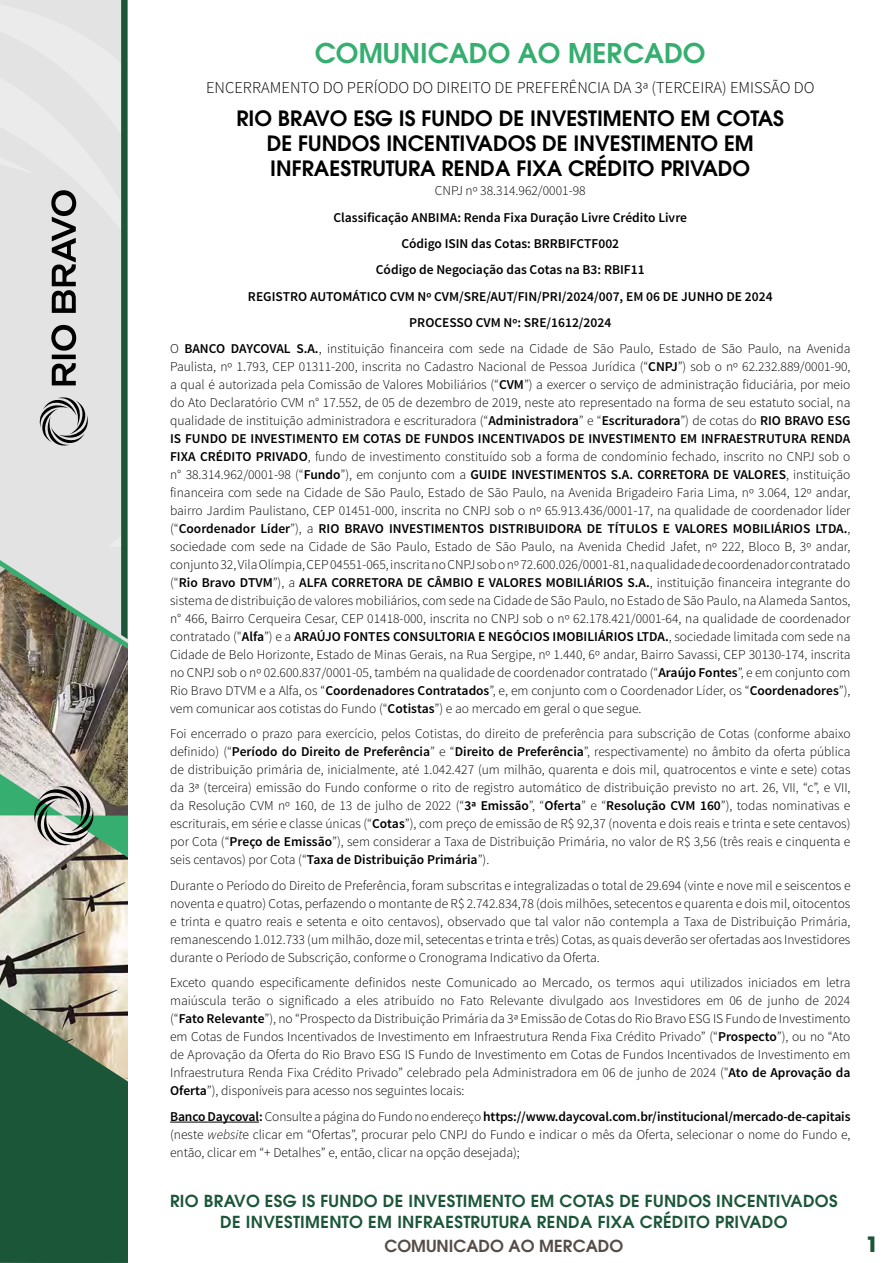
<style>
.page{position:relative;width:893px;height:1263px;background:#fff}
.page>*{position:absolute;margin:0;border:0;box-sizing:border-box;transform-origin:0 0}
.t1{font:600 27px "ITC Avant Garde Pro";color:#36ae70}
.t2{font:600 21px/25.2px "ITC Avant Garde Pro";color:#000;text-align:center}
.t3{font:700 21px "ITC Avant Garde Pro";color:#1b5639}
.t4{font:600 16.5px/21px "ITC Avant Garde Pro";letter-spacing:.02em;color:#1b5639;text-align:center}
.t5{font:300 16.5px "Source Sans Pro";color:#000}
.t6{font:600 16.5px "ITC Avant Garde Pro";color:#564c48}
.t7{font:300 13.5px/18px "Source Sans Pro";color:#000;text-align:justify}
.t8{font:600 13.5px/26.2px "Source Sans Pro";color:#000;text-align:center}
.s1{font-weight:300}
.s2{font-weight:600}
.s3{font-style:italic}
</style>
<div class="page">
<img style="left:0;top:651px;width:128px;height:322px">
<img style="left:0;top:669px;width:128px;height:246px">
<svg style="left:0;top:973px;width:128px;height:290px;background:#3e6a4e"></svg>
<svg style="left:0;top:0;width:128px;height:651px;background:#cdcfcc"></svg>
<hr style="left:170px;top:1122px;width:89px;height:1px;background:#000">
<h1 class="t1" style="left:315px;top:35px;width:392px">COMUNICADO AO MERCADO</h1>
<p class="t5" style="left:206px;top:78px;width:610px">ENCERRAMENTO DO PERÍODO DO DIREITO DE PREFERÊNCIA DA 3ª (TERCEIRA) EMISSÃO DO</p>
<h2 class="t2" style="left:236px;top:105px;width:549px">RIO BRAVO ESG IS FUNDO DE INVESTIMENTO EM COTAS<br>DE FUNDOS INCENTIVADOS DE INVESTIMENTO EM<br>INFRAESTRUTURA RENDA FIXA CRÉDITO PRIVADO</h2>
<p class="t7" style="left:435px;top:182px;width:152px">CNPJ nº 38.314.962/0001-98</p>
<p class="t8" style="left:170px;top:204px;width:682px">Classificação ANBIMA: Renda Fixa Duração Livre Crédito Livre<br>Código ISIN das Cotas: BRRBIFCTF002<br>Código de Negociação das Cotas na B3: RBIF11<br>REGISTRO AUTOMÁTICO CVM Nº CVM/SRE/AUT/FIN/PRI/2024/007, EM 06 DE JUNHO DE 2024<br>PROCESSO CVM Nº: SRE/1612/2024<br><span class="s1">O</span> BANCO DAYCOVAL S.A.<span class="s1">, instituição financeira com sede na Cidade de São Paulo, Estado de São Paulo, na Avenida</span></p>
<p class="t7" style="left:170px;top:357px;width:682px">Paulista, nº 1.793, CEP 01311-200, inscrita no Cadastro Nacional de Pessoa Jurídica (“<span class="s2">CNPJ</span>”) sob o nº 62.232.889/0001-90, a qual é autorizada pela Comissão de Valores Mobiliários (“<span class="s2">CVM</span>”) a exercer o serviço de administração fiduciária, por meio do Ato Declaratório CVM n° 17.552, de 05 de dezembro de 2019, neste ato representado na forma de seu estatuto social, na qualidade de instituição administradora e escrituradora (“<span class="s2">Administradora</span>” e “<span class="s2">Escrituradora</span>”) de cotas do <span class="s2">RIO BRAVO ESG IS FUNDO DE INVESTIMENTO EM COTAS DE FUNDOS INCENTIVADOS DE INVESTIMENTO EM INFRAESTRUTURA RENDA FIXA CRÉDITO PRIVADO</span>, fundo de investimento constituído sob a forma de condomínio fechado, inscrito no CNPJ sob o n° 38.314.962/0001-98 (“<span class="s2">Fundo</span>”), em conjunto com a <span class="s2">GUIDE INVESTIMENTOS S.A. CORRETORA DE VALORES</span>, instituição financeira com sede na Cidade de São Paulo, Estado de São Paulo, na Avenida Brigadeiro Faria Lima, nº 3.064, 12º andar, bairro Jardim Paulistano, CEP 01451-000, inscrita no CNPJ sob o nº 65.913.436/0001-17, na qualidade de coordenador líder (“<span class="s2">Coordenador Líder</span>”), a <span class="s2">RIO BRAVO INVESTIMENTOS DISTRIBUIDORA DE TÍTULOS E VALORES MOBILIÁRIOS LTDA.</span>, sociedade com sede na Cidade de São Paulo, Estado de São Paulo, na Avenida Chedid Jafet, nº 222, Bloco B, 3º andar, conjunto 32, Vila Olímpia, CEP 04551-065, inscrita no CNPJ sob o nº 72.600.026/0001-81, na qualidade de coordenador contratado (“<span class="s2">Rio Bravo DTVM</span>”), a <span class="s2">ALFA CORRETORA DE CÂMBIO E VALORES MOBILIÁRIOS S.A.</span>, instituição financeira integrante do sistema de distribuição de valores mobiliários, com sede na Cidade de São Paulo, no Estado de São Paulo, na Alameda Santos, n° 466, Bairro Cerqueira Cesar, CEP 01418-000, inscrita no CNPJ sob o nº 62.178.421/0001-64, na qualidade de coordenador contratado ("<span class="s2">Alfa</span>”) e a <span class="s2">ARAÚJO FONTES CONSULTORIA E NEGÓCIOS IMOBILIÁRIOS LTDA.</span>, sociedade limitada com sede na Cidade de Belo Horizonte, Estado de Minas Gerais, na Rua Sergipe, nº 1.440, 6º andar, Bairro Savassi, CEP 30130-174, inscrita no CNPJ sob o nº 02.600.837/0001-05, também na qualidade de coordenador contratado (“<span class="s2">Araújo Fontes</span>”, e em conjunto com Rio Bravo DTVM e a Alfa, os “<span class="s2">Coordenadores Contratados</span>”, e, em conjunto com o Coordenador Líder, os “<span class="s2">Coordenadores</span>”), vem comunicar aos cotistas do Fundo (“<span class="s2">Cotistas</span>”) e ao mercado em geral o que segue.</p>
<p class="t7" style="left:170px;top:725px;width:682px">Foi encerrado o prazo para exercício, pelos Cotistas, do direito de preferência para subscrição de Cotas (conforme abaixo definido) (“<span class="s2">Período do Direito de Preferência</span>” e “<span class="s2">Direito de Preferência</span>”, respectivamente) no âmbito da oferta pública de distribuição primária de, inicialmente, até 1.042.427 (um milhão, quarenta e dois mil, quatrocentos e vinte e sete) cotas da 3ª (terceira) emissão do Fundo conforme o rito de registro automático de distribuição previsto no art. 26, VII, “c”, e VII, da Resolução CVM nº 160, de 13 de julho de 2022 (“<span class="s2">3ª Emissão</span>”, “<span class="s2">Oferta</span>” e “<span class="s2">Resolução CVM 160</span>”), todas nominativas e escriturais, em série e classe únicas (“<span class="s2">Cotas</span>”), com preço de emissão de R$ 92,37 (noventa e dois reais e trinta e sete centavos) por Cota (“<span class="s2">Preço de Emissão</span>”), sem considerar a Taxa de Distribuição Primária, no valor de R$ 3,56 (três reais e cinquenta e seis centavos) por Cota (“<span class="s2">Taxa de Distribuição Primária</span>”).</p>
<p class="t7" style="left:170px;top:876px;width:682px">Durante o Período do Direito de Preferência, foram subscritas e integralizadas o total de 29.694 (vinte e nove mil e seiscentos e noventa e quatro) Cotas, perfazendo o montante de R$ 2.742.834,78 (dois milhões, setecentos e quarenta e dois mil, oitocentos e trinta e quatro reais e setenta e oito centavos), observado que tal valor não contempla a Taxa de Distribuição Primária, remanescendo 1.012.733 (um milhão, doze mil, setecentas e trinta e três) Cotas, as quais deverão ser ofertadas aos Investidores durante o Período de Subscrição, conforme o Cronograma Indicativo da Oferta.</p>
<p class="t7" style="left:170px;top:974px;width:682px">Exceto quando especificamente definidos neste Comunicado ao Mercado, os termos aqui utilizados iniciados em letra maiúscula terão o significado a eles atribuído no Fato Relevante divulgado aos Investidores em 06 de junho de 2024 (“<span class="s2">Fato Relevante</span>”), no “Prospecto da Distribuição Primária da 3ª Emissão de Cotas do Rio Bravo ESG IS Fundo de Investimento em Cotas de Fundos Incentivados de Investimento em Infraestrutura Renda Fixa Crédito Privado” (“<span class="s2">Prospecto</span>”), ou no “Ato de Aprovação da Oferta do Rio Bravo ESG IS Fundo de Investimento em Cotas de Fundos Incentivados de Investimento em Infraestrutura Renda Fixa Crédito Privado” celebrado pela Administradora em 06 de junho de 2024 ("<span class="s2">Ato de Aprovação da Oferta</span>”), disponíveis para acesso nos seguintes locais:</p>
<p class="t7" style="left:170px;top:1107px;width:682px"><span class="s2">Banco Daycoval:</span> Consulte a página do Fundo no endereço <span class="s2">https://www.daycoval.com.br/institucional/mercado-de-capitais </span>(neste <span class="s3">websit</span>e clicar em “Ofertas”, procurar pelo CNPJ do Fundo e indicar o mês da Oferta, selecionar o nome do Fundo e, então, clicar em “+ Detalhes” e, então, clicar na opção desejada);</p>
<p class="t4" style="left:170px;top:1191px;width:669px">RIO BRAVO ESG IS FUNDO DE INVESTIMENTO EM COTAS DE FUNDOS INCENTIVADOS<br>DE INVESTIMENTO EM INFRAESTRUTURA RENDA FIXA CRÉDITO PRIVADO</p>
<p class="t6" style="left:384px;top:1235px;width:240px">COMUNICADO AO MERCADO</p>
<h2 class="t3" style="left:866px;top:1230px;width:14px">1</h2>
</div>
